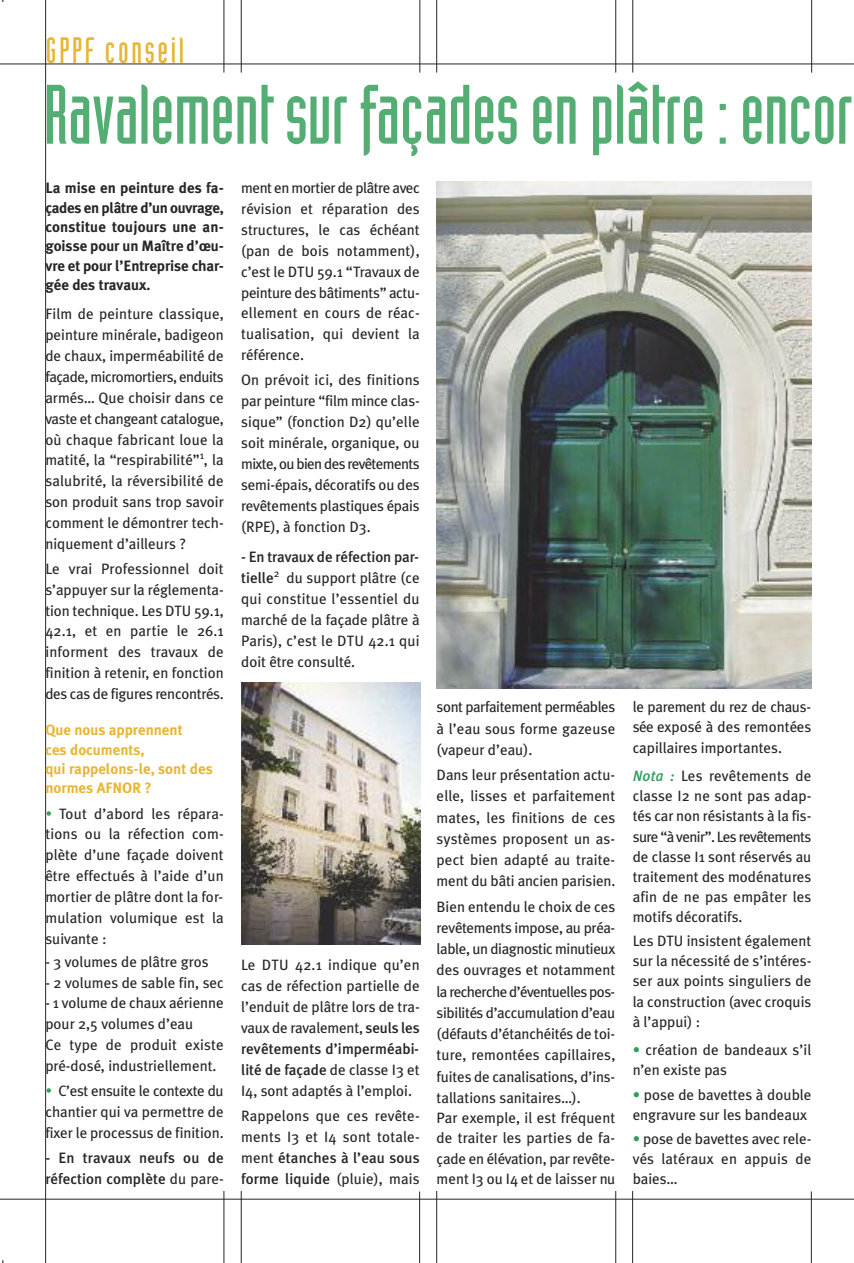
<style>
.page{position:relative;width:854px;height:1263px;background:#fff}
.page>*{position:absolute;margin:0;border:0;box-sizing:border-box;transform-origin:0 0}
.t1{font:82.5px "Industria Solid";letter-spacing:-.005em;color:#54ae74}
.t2{font:36px "Industria Solid";letter-spacing:.075em;color:#e8b635}
.t3{font:15px/20.9px "Meta Plus";color:#272627;text-align:justify}
.t4{font:700 15px/19.4px "Meta Plus";letter-spacing:-.005em;color:#272627;text-align:justify}
.t5{font:700 15px/19.4px "Meta Plus";color:#e8b635}
.t6{font:500 15px/20.9px "Meta Plus";letter-spacing:.005em;color:#272627}
.s1{color:#319d5f}
.s2{font-weight:400}
.s3{font-weight:500}
.s4{font-weight:500;font-style:italic;color:#319d5f}
</style>
<div class="page">
<hr style="left:810px;top:1191px;width:1px;height:72px;background:#272627">
<hr style="left:241px;top:0;width:1px;height:73px;background:#272627">
<hr style="left:223px;top:0;width:1px;height:73px;background:#272627">
<hr style="left:45px;top:0;width:1px;height:1263px;background:#272627">
<hr style="left:436px;top:0;width:1px;height:73px;background:#272627">
<hr style="left:419px;top:0;width:1px;height:73px;background:#272627">
<hr style="left:632px;top:0;width:1px;height:73px;background:#272627">
<hr style="left:615px;top:0;width:1px;height:73px;background:#272627">
<hr style="left:811px;top:0;width:1px;height:73px;background:#272627">
<hr style="left:241px;top:1191px;width:1px;height:72px;background:#272627">
<hr style="left:223px;top:1191px;width:1px;height:72px;background:#272627">
<hr style="left:436px;top:1191px;width:1px;height:72px;background:#272627">
<hr style="left:419px;top:1191px;width:1px;height:72px;background:#272627">
<hr style="left:632px;top:1191px;width:1px;height:72px;background:#272627">
<hr style="left:615px;top:1191px;width:1px;height:72px;background:#272627">
<hr style="left:0;top:64px;width:853px;height:1px;background:#272627">
<img style="left:241px;top:682px;width:179px;height:262px">
<hr style="left:0;top:1199px;width:853px;height:1px;background:#272627">
<img style="left:436px;top:182px;width:375px;height:506px">
<h2 class="t2" style="left:46px;top:38px;width:140px">GPPF conseil</h2>
<h1 class="t1" style="left:44px;top:85px;width:810px">Ravalementsur façadesenplâtre:encor</h1>
<p class="t4" style="left:45px;top:178px;width:180px">La mise en peinture des fa&shy;çades en plâtre d’un ouvrage, constitue toujours une an&shy;goisse pour un Maître d’œu&shy;vre et pour l’Entreprise char&shy;gée des travaux.</p>
<p class="t3" style="left:45px;top:304px;width:180px">Film de peinture classique, peinture minérale, badigeon de chaux, imperméabilité de façade, micromortiers, enduits armés… Que choisir dans ce vaste et changeant catalogue, où chaque fabricant loue la matité, la “respirabilité”<sup>1</sup>, la salubrité, la réversibilité de son produit sans trop savoir comment le démontrer tech&shy;niquement d’ailleurs ?</p>
<p class="t3" style="left:45px;top:558px;width:180px">Le vrai Professionnel doit s’appuyer sur la réglementa&shy;tion technique. Les DTU 59.1, 42.1, et en partie le 26.1 informent des travaux de finition à retenir, en fonction des cas de figures rencontrés.</p>
<p class="t5" style="left:45px;top:720px;width:169px">Que nous apprennent<br>ces documents,<br>qui rappelons-le, sont des normes AFNOR ?</p>
<p class="t3" style="left:45px;top:803px;width:180px"><span class="s1">•</span> Tout d’abord les répara&shy;tions ou la réfection com&shy;plète d’une façade doivent être effectués à l’aide d’un mortier de plâtre dont la for&shy;mulation volumique est la suivante :</p>
<p class="t3" style="left:45px;top:951px;width:165px">- 3 volumes de plâtre gros</p>
<p class="t3" style="left:45px;top:972px;width:180px">- 2 volumes de sable fin, sec</p>
<p class="t3" style="left:45px;top:993px;width:180px;text-align:left">- 1 volume de chaux aérienne pour 2,5 volumes d’eau<br>Ce type de produit existe pré-dosé, industriellement.</p>
<p class="t3" style="left:45px;top:1080px;width:180px"><span class="s1">•</span> C’est ensuite le contexte du chantier qui va permettre de fixer le processus de finition.</p>
<p class="t6" style="left:45px;top:1147px;width:180px">- En travaux neufs ou de réfection complète <span class="s2">du pare-</span></p>
<p class="t3" style="left:241px;top:178px;width:180px">ment en mortier de plâtre avec révision et réparation des structures, le cas échéant (pan de bois notamment), c’est le DTU 59.1 “Travaux de peinture des bâtiments” actu&shy;ellement en cours de réac&shy;tualisation, qui devient la référence.</p>
<p class="t3" style="left:241px;top:370px;width:180px">On prévoit ici, des finitions par peinture “film mince clas&shy;sique” (fonction D2) qu’elle soit minérale, organique, ou mixte, ou bien des revêtements semi-épais, décoratifs ou des revêtements plastiques épais (RPE), à fonction D3.</p>
<p class="t3" style="left:241px;top:546px;width:180px"><span class="s3">- En travaux de réfection par&shy;tielle</span><sup>2</sup> du support plâtre (ce qui constitue l’essentiel du marché de la façade plâtre à Paris), c’est le DTU 42.1 qui doit être consulté.</p>
<p class="t3" style="left:241px;top:954px;width:180px">Le DTU 42.1 indique qu’en cas de réfection partielle de l’enduit de plâtre lors de tra&shy;vaux de ravalement, <span class="s3">seuls les revêtements d’imperméabi&shy;lité de façade</span> de classe I3 et I4, sont adaptés à l’emploi.</p>
<p class="t3" style="left:241px;top:1105px;width:180px">Rappelons que ces revête&shy;ments I3 et I4 sont totale&shy;ment <span class="s3">étanches à l’eau sous forme liquide</span> (pluie), mais</p>
<p class="t3" style="left:436px;top:697px;width:180px">sont parfaitement perméables à l’eau sous forme gazeuse (vapeur d’eau).</p>
<p class="t3" style="left:436px;top:764px;width:180px">Dans leur présentation actu&shy;elle, lisses et parfaitement mates, les finitions de ces systèmes proposent un as&shy;pect bien adapté au traite&shy;ment du bâti ancien parisien.</p>
<p class="t3" style="left:436px;top:896px;width:180px;text-align:left">Bien entendu le choix de ces revêtements impose, au préa&shy;lable, un diagnostic minutieux des ouvrages et notamment la recherche d’éventuelles pos&shy;sibilités d’accumulation d’eau (défauts d’étanchéités de toi&shy;ture, remontées capillaires, fuites de canalisations, d’ins&shy;tallations sanitaires…).<br>Par exemple, il est fréquent de traiter les parties de fa&shy;çade en élévation, par revête&shy;ment I3 ou I4 et de laisser nu</p>
<p class="t3" style="left:632px;top:697px;width:180px;line-height:20.1px">le parement du rez de chaus&shy;sée exposé à des remontées capillaires importantes.</p>
<p class="t3" style="left:632px;top:766px;width:180px;line-height:20.1px"><span class="s4">Nota :</span> Les revêtements de classe I2 ne sont pas adap&shy;tés car non résistants à la fis&shy;sure “à venir”. Les revêtements de classe I1 sont réservés au traitement des modénatures afin de ne pas empâter les motifs décoratifs.</p>
<p class="t3" style="left:632px;top:931px;width:180px;line-height:20.1px">Les DTU insistent également sur la nécessité de s’intéres&shy;ser aux points singuliers de la construction (avec croquis à l’appui) :</p>
<p class="t3" style="left:632px;top:1040px;width:180px;line-height:20.1px"><span class="s1">•</span> création de bandeaux s’il n’en existe pas</p>
<p class="t3" style="left:632px;top:1084px;width:180px;line-height:20.1px"><span class="s1">•</span> pose de bavettes à double engravure sur les bandeaux</p>
<p class="t3" style="left:632px;top:1129px;width:180px;line-height:20px"><span class="s1">•</span> pose de bavettes avec rele&shy;vés latéraux en appuis de baies…</p>
</div>
